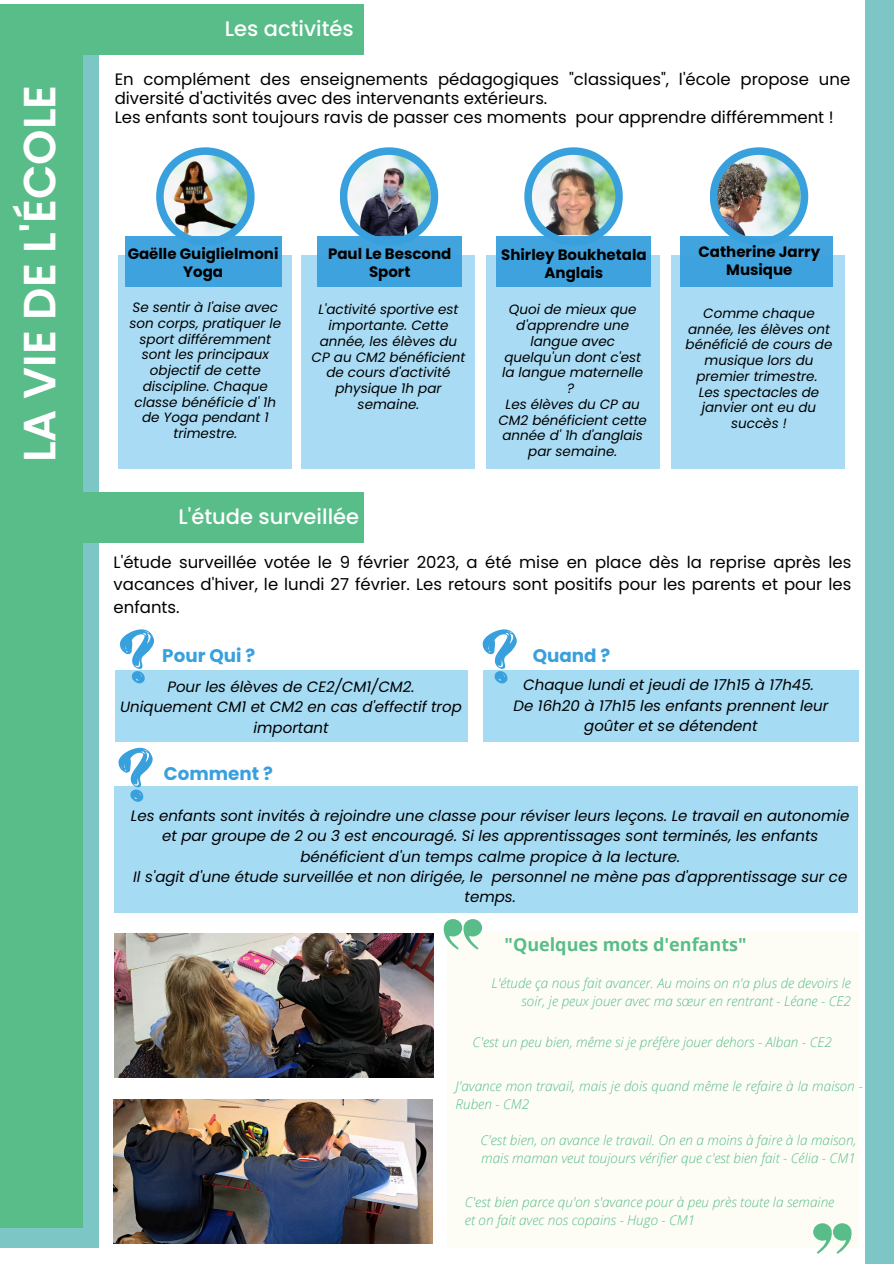
<style>
.page{position:relative;width:894px;height:1264px;background:#fff}
.page>*{position:absolute;margin:0;border:0;box-sizing:border-box;transform-origin:0 0}
.t1{font:600 45px "Poppins";color:#fff}
.t2{font:500 21px "Poppins";color:#fff}
.t3{font:700 18.3px "Poppins";color:#39a0de}
.t4{font:700 18px "Open Sans";color:#59bd89}
.t5{font:16.5px/19.2px "Poppins";color:#000}
.t6{font:italic 15px/20.2px "Poppins";color:#000;text-align:center}
.t7{font:700 15px/18px "Poppins";color:#000;text-align:center}
.t8{font:italic 13.5px/15.8px "Poppins";color:#000;text-align:center}
.t9{font:italic 300 13.5px/18px "Open Sans";color:#59bd89}
</style>
<div class="page">
<div style="left:0;top:35px;width:99px;height:1212px;background:#7cc6c5"></div>
<div style="left:0;top:5px;width:83px;height:1222px;background:#59bd89"></div>
<div style="left:865px;top:0;width:28px;height:1263px;background:#7cc6c5"></div>
<div style="left:46px;top:5px;width:317px;height:50px;background:#59bd89"></div>
<div style="left:79px;top:492px;width:284px;height:50px;background:#59bd89"></div>
<div style="left:483px;top:670px;width:374px;height:71px;background:#a6dbf4"></div>
<div style="left:115px;top:670px;width:352px;height:71px;background:#a6dbf4"></div>
<svg style="left:120px;top:629px;width:34px;height:55px"></svg>
<svg style="left:482px;top:629px;width:35px;height:55px"></svg>
<div style="left:115px;top:786px;width:742px;height:126px;background:#a6dbf4"></div>
<svg style="left:118px;top:747px;width:35px;height:55px"></svg>
<div style="left:446px;top:931px;width:411px;height:316px;background:#fdfdf6"></div>
<svg style="left:443px;top:919px;width:38px;height:30px"></svg>
<div style="left:156px;top:147px;width:98px;height:99px;background:#39a0de;border-radius:50%"></div>
<div style="left:118px;top:255px;width:173px;height:213px;background:#a6dbf4"></div>
<img style="left:164px;top:155px;width:83px;height:83px;border-radius:50%">
<div style="left:125px;top:236px;width:156px;height:50px;background:#39a0de"></div>
<svg style="left:813px;top:1223px;width:39px;height:30px"></svg>
<div style="left:340px;top:147px;width:98px;height:99px;background:#39a0de;border-radius:50%"></div>
<div style="left:301px;top:255px;width:174px;height:213px;background:#a6dbf4"></div>
<img style="left:347px;top:155px;width:83px;height:83px;border-radius:50%">
<div style="left:317px;top:236px;width:145px;height:50px;background:#39a0de"></div>
<div style="left:524px;top:147px;width:98px;height:99px;background:#39a0de;border-radius:50%"></div>
<div style="left:486px;top:255px;width:173px;height:213px;background:#a6dbf4"></div>
<img style="left:531px;top:155px;width:84px;height:83px;border-radius:50%">
<div style="left:496px;top:236px;width:155px;height:50px;background:#39a0de"></div>
<div style="left:709px;top:147px;width:99px;height:99px;background:#39a0de;border-radius:50%"></div>
<div style="left:671px;top:255px;width:173px;height:213px;background:#a6dbf4"></div>
<img style="left:717px;top:155px;width:83px;height:83px;border-radius:50%">
<div style="left:680px;top:236px;width:152px;height:50px;background:#39a0de"></div>
<img style="left:115px;top:933px;width:318px;height:144px">
<img style="left:114px;top:1099px;width:318px;height:144px">
<p class="t1" style="left:8px;top:462px;width:379px;rotate:-90deg">LA VIE DE L'ÉCOLE</p>
<h1 class="t2" style="left:225px;top:14px;width:130px">Les activités</h1>
<p class="t5" style="left:115px;top:69px;width:736px">En complément des enseignements pédagogiques "classiques", l'école propose une diversité d'activités avec des intervenants extérieurs.<br>Les enfants sont toujours ravis de passer ces moments pour apprendre différemment !</p>
<p class="t7" style="left:128px;top:245px;width:152px">Gaëlle Guiglielmoni<br>Yoga</p>
<h5 class="t8" style="left:129px;top:299px;width:153px">Se sentir à l'aise avec son corps, pratiquer le sport différemment sont les principaux objectif de cette discipline. Chaque classe bénéficie d' 1h de Yoga pendant 1 trimestre.</h5>
<h2 class="t7" style="left:328px;top:245px;width:125px">Paul Le Bescond<br>Sport</h2>
<p class="t7" style="left:501px;top:246px;width:147px">Shirley Boukhetala<br>Anglais</p>
<p class="t8" style="left:311px;top:301px;width:155px">L'activité sportive est importante. Cette année, les élèves du<br>CP au CM2 bénéficient de cours d'activité physique 1h par semaine.</p>
<h3 class="t8" style="left:502px;top:301px;width:143px">Quoi de mieux que d'apprendre une langue avec quelqu'un dont c'est la langue maternelle ?</h3>
<p class="t8" style="left:498px;top:396px;width:150px">Les élèves du CP au<br>CM2 bénéficient cette année d' 1h d'anglais par semaine.</p>
<h2 class="t2" style="left:178px;top:501px;width:182px">L'étude surveillée</h2>
<p class="t7" style="left:698px;top:242px;width:123px">Catherine Jarry<br>Musique</p>
<p class="t8" style="left:685px;top:305px;width:148px">Comme chaque année, les élèves ont bénéficié de cours de musique lors du premier trimestre.</p>
<h3 class="t8" style="left:698px;top:384px;width:122px">Les spectacles de janvier ont eu du succès !</h3>
<p class="t5" style="left:114px;top:550px;width:739px;line-height:22.5px;text-align:justify">L'étude surveillée votée le 9 février 2023, a été mise en place dès la reprise après les vacances d'hiver, le lundi 27 février. Les retours sont positifs pour les parents et pour les enfants.</p>
<h5 class="t3" style="left:162px;top:642px;width:94px">Pour Qui ?</h5>
<p class="t3" style="left:532px;top:642px;width:79px">Quand ?</p>
<h5 class="t6" style="left:523px;top:675px;width:292px">Chaque lundi et jeudi de 17h15 à 17h45.</h5>
<p class="t6" style="left:513px;top:695px;width:316px">De 16h20 à 17h15 les enfants prennent leur goûter et se détendent</p>
<h5 class="t3" style="left:164px;top:761px;width:110px">Comment ?</h5>
<p class="t6" style="left:131px;top:805px;width:719px">Les enfants sont invités à rejoindre une classe pour réviser leurs leçons. Le travail en autonomie et par groupe de 2 ou 3 est encouragé. Si les apprentissages sont terminés, les enfants bénéficient d'un temps calme propice à la lecture.</p>
<p class="t6" style="left:133px;top:866px;width:715px">Il s'agit d'une étude surveillée et non dirigée, le personnel ne mène pas d'apprentissage sur ce temps.</p>
<p class="t6" style="left:120px;top:676px;width:343px">Pour les élèves de CE2/CM1/CM2.<br>Uniquement CM1 et CM2 en cas d'effectif trop important</p>
<p class="t4" style="left:504px;top:931px;width:243px">"Quelques mots d'enfants"</p>
<p class="t9" style="left:491px;top:973px;width:361px;text-align:right">L'étude ça nous fait avancer. Au moins on n'a plus de devoirs le soir, je peux jouer avec ma sœur en rentrant - Léane - CE2</p>
<p class="t9" style="left:472px;top:1033px;width:360px">C'est un peu bien, même si je préfère jouer dehors - Alban - CE2</p>
<p class="t9" style="left:455px;top:1076px;width:409px">J'avance mon travail, mais je dois quand même le refaire à la maison -<br>Ruben - CM2</p>
<h3 class="t9" style="left:480px;top:1130px;width:377px">C'est bien, on avance le travail. On en a moins à faire à la maison, mais maman veut toujours vérifier que c'est bien fait - Célia - CM1</h3>
<p class="t9" style="left:465px;top:1193px;width:371px">C'est bien parce qu'on s'avance pour à peu près toute la semaine et on fait avec nos copains - Hugo - CM1</p>
</div>
